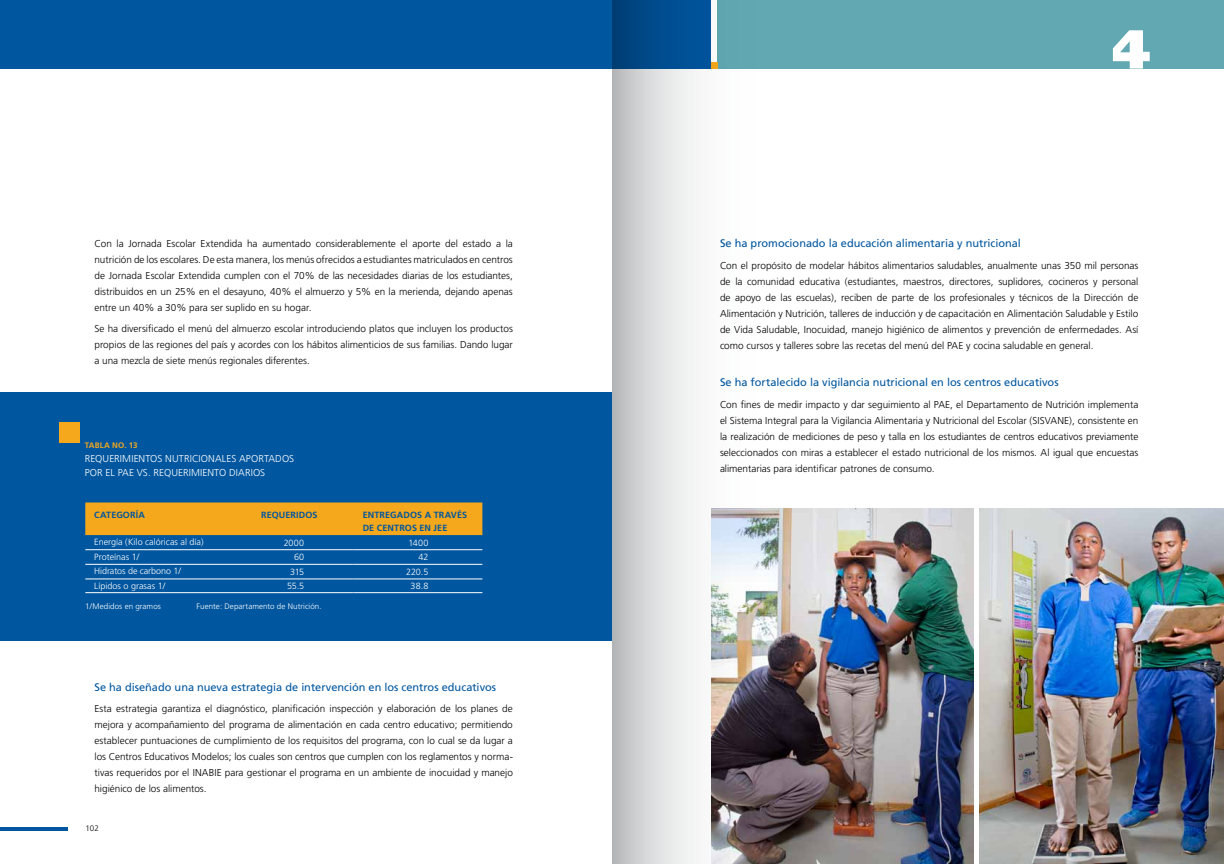
<style>
.page{position:relative;width:1224px;height:864px;background:#fff}
.page>*{position:absolute;margin:0;border:0;box-sizing:border-box;transform-origin:0 0}
.t1{font:11px "Frutiger";letter-spacing:-.005em;color:#00569f}
.t2{font:300 10px/16px "Frutiger";color:#000;text-align:justify}
.t3{font:300 10px/14px "Frutiger";letter-spacing:.01em;color:#fff}
.t4{font:300 9px "Frutiger";color:#fff}
.t5{font:700 9px/13px "Frutiger";letter-spacing:.015em;color:#00569f}
.t6{font:300 8px "Frutiger";letter-spacing:.01em;color:#fff}
.t7{font:700 8px "Frutiger";color:#f5a81c}
.t8{font:300 8px "Frutiger";color:#000}
</style>
<div class="page">
<img style="left:793px;top:509px;width:180px;height:355px">
<img style="left:979px;top:509px;width:245px;height:355px">
<div style="left:0;top:392px;width:612px;height:249px;background:#00569f"></div>
<div style="left:59px;top:422px;width:20px;height:20px;background:#f5a81c"></div>
<div style="left:85px;top:502px;width:397px;height:33px;background:#f5a81c"></div>
<hr style="left:85px;top:550px;width:140px;height:1px;background:#fff">
<hr style="left:225px;top:550px;width:129px;height:1px;background:#fff">
<hr style="left:354px;top:550px;width:128px;height:1px;background:#fff">
<hr style="left:85px;top:564px;width:140px;height:1px;background:#fff">
<hr style="left:225px;top:564px;width:129px;height:1px;background:#fff">
<hr style="left:354px;top:564px;width:128px;height:1px;background:#fff">
<hr style="left:85px;top:579px;width:140px;height:1px;background:#fff">
<hr style="left:225px;top:579px;width:129px;height:1px;background:#fff">
<hr style="left:354px;top:579px;width:128px;height:1px;background:#fff">
<hr style="left:85px;top:592px;width:140px;height:1px;background:#fff">
<hr style="left:225px;top:592px;width:129px;height:1px;background:#fff">
<hr style="left:354px;top:592px;width:128px;height:1px;background:#fff">
<div style="left:0;top:0;width:711px;height:68px;background:#00569f"></div>
<div style="left:717px;top:0;width:507px;height:68px;background:#61a8b2"></div>
<svg style="left:1113px;top:30px;width:37px;height:39px"></svg>
<svg style="left:612px;top:0;width:181px;height:864px"></svg>
<hr style="left:0;top:827px;width:68px;height:4px;background:#00569f">
<p class="t2" style="left:94px;top:235px;width:420px">Con la Jornada Escolar Extendida ha aumentado considerablemente el aporte del estado a la nutrición de los escolares. De esta manera, los menús ofrecidos a estudiantes matriculados en centros de Jornada Escolar Extendida cumplen con el 70% de las necesidades diarias de los estudiantes, distribuidos en un 25% en el desayuno, 40% el almuerzo y 5% en la merienda, dejando apenas entre un 40% a 30% para ser suplido en su hogar.</p>
<p class="t2" style="left:94px;top:321px;width:420px">Se ha diversificado el menú del almuerzo escolar introduciendo platos que incluyen los productos propios de las regiones del país y acordes con los hábitos alimenticios de sus familias. Dando lugar a una mezcla de siete menús regionales diferentes.</p>
<p class="t7" style="left:85px;top:441px;width:7px">TABLA</p>
<p class="t7" style="left:112px;top:441px;width:27px">NO. 13</p>
<p class="t3" style="left:85px;top:452px;width:211px">REQUERIMIENTOS NUTRICIONALES APORTADOS<br>POR EL PAE VS. REQUERIMIENTO DIARIOS</p>
<p class="t5" style="left:94px;top:509px;width:52px">CATEGORÍA</p>
<p class="t5" style="left:261px;top:509px;width:58px">REQUERIDOS</p>
<p class="t5" style="left:363px;top:509px;width:106px">ENTREGADOS A TRAVÉS<br>DE CENTROS EN JEE</p>
<p class="t4" style="left:94px;top:537px;width:111px">Energía (Kilo calóricas al día)</p>
<p class="t4" style="left:284px;top:538px;width:22px">2000</p>
<p class="t4" style="left:408px;top:538px;width:22px">1400</p>
<p class="t4" style="left:94px;top:552px;width:46px">Proteínas 1/</p>
<p class="t4" style="left:294px;top:552px;width:12px">60</p>
<p class="t4" style="left:419px;top:552px;width:11px">42</p>
<p class="t4" style="left:94px;top:566px;width:88px">Hidratos de carbono 1/</p>
<p class="t4" style="left:290px;top:567px;width:16px">315</p>
<p class="t4" style="left:406px;top:567px;width:24px">220.5</p>
<p class="t4" style="left:94px;top:581px;width:73px">Lípidos o grasas 1/</p>
<p class="t4" style="left:287px;top:581px;width:19px">55.5</p>
<p class="t4" style="left:411px;top:581px;width:19px">38.8</p>
<p class="t6" style="left:85px;top:602px;width:77px">1/Medidos en gramos</p>
<p class="t6" style="left:197px;top:602px;width:127px">Fuente: Departamento de Nutrición.</p>
<p class="t1" style="left:94px;top:681px;width:403px">Se ha diseñado una nueva estrategia de intervención en los centros educativos</p>
<p class="t2" style="left:94px;top:701px;width:420px">Esta estrategia garantiza el diagnóstico, planificación inspección y elaboración de los planes de mejora y acompañamiento del programa de alimentación en cada centro educativo; permitiendo establecer puntuaciones de cumplimiento de los requisitos del programa, con lo cual se da lugar a los Centros Educativos Modelos; los cuales son centros que cumplen con los reglamentos y norma&shy;tivas requeridos por el INABIE para gestionar el programa en un ambiente de inocuidad y manejo higiénico de los alimentos.</p>
<p class="t8" style="left:86px;top:824px;width:15px">102</p>
<p class="t1" style="left:720px;top:237px;width:302px">Se ha promocionado la educación alimentaria y nutricional</p>
<p class="t2" style="left:720px;top:257px;width:420px">Con el propósito de modelar hábitos alimentarios saludables, anualmente unas 350 mil personas de la comunidad educativa (estudiantes, maestros, directores, suplidores, cocineros y personal de apoyo de las escuelas), reciben de parte de los profesionales y técnicos de la Dirección de Alimentación y Nutrición, talleres de inducción y de capacitación en Alimentación Saludable y Estilo de Vida Saludable, Inocuidad, manejo higiénico de alimentos y prevención de enfermedades. Así como cursos y talleres sobre las recetas del menú del PAE y cocina saludable en general.</p>
<p class="t1" style="left:720px;top:376px;width:340px">Se ha fortalecido la vigilancia nutricional en los centros educativos</p>
<p class="t2" style="left:720px;top:396px;width:420px">Con fines de medir impacto y dar seguimiento al PAE, el Departamento de Nutrición implementa el Sistema Integral para la Vigilancia Alimentaria y Nutricional del Escolar (SISVANE), consistente en la realización de mediciones de peso y talla en los estudiantes de centros educativos previamente seleccionados con miras a establecer el estado nutricional de los mismos. Al igual que encuestas alimentarias para identificar patrones de consumo.</p>
</div>
